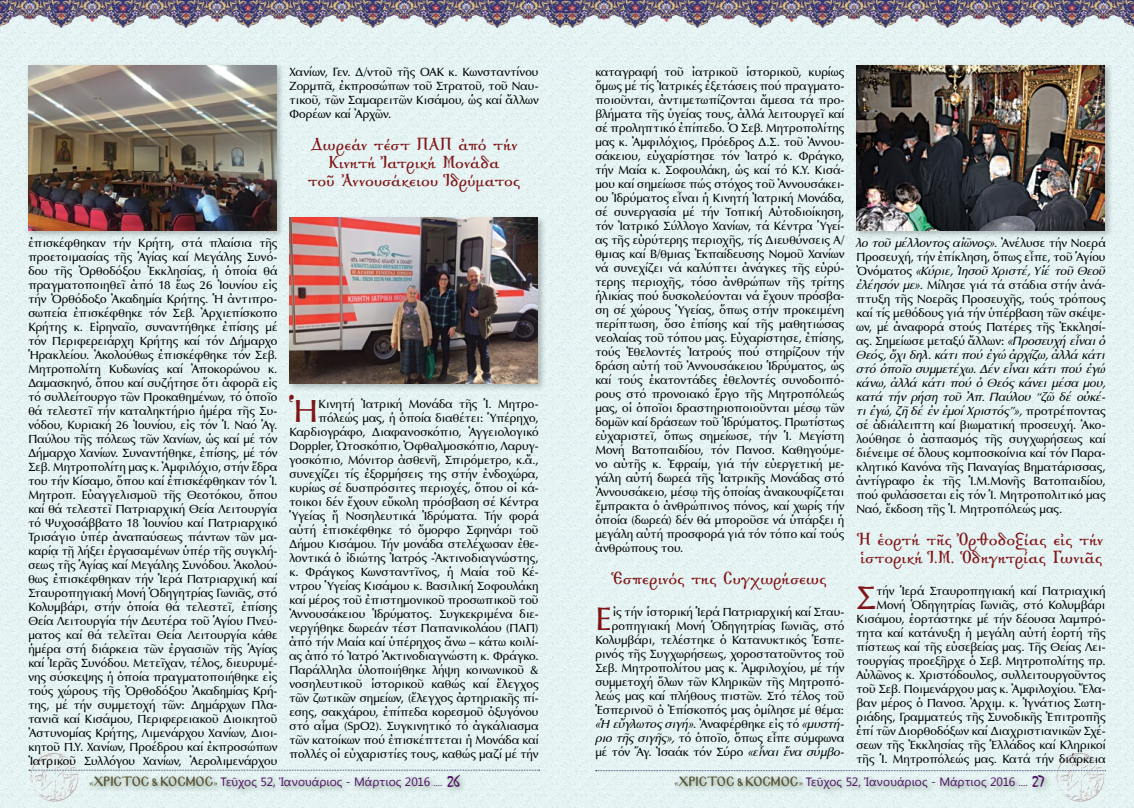
<style>
.page{position:relative;width:1134px;height:808px;background:#fff}
.page>*{position:absolute;margin:0;border:0;box-sizing:border-box;transform-origin:0 0}
.t1{font:32.9px "SK Optima Pol Uni W";color:#7f1416}
.t2{font:700 19.2px/18px "Genesis";letter-spacing:.015em;color:#7f1416;scale:.83 1}
.t3{font:12px/14px "SK Optima Pol Uni W";letter-spacing:.005em;color:#000;text-align:justify}
.t4{font:12px/14px "SK Optima Pol Uni W Italic";letter-spacing:-.01em;color:#000;text-align:justify}
.t5{font:12px "Segoe UI";letter-spacing:.005em;color:#4d0c62}
.s1{font-family:"SK Optima Pol Uni W"}
.s2{font-family:"SK Optima Pol Uni W Italic"}
.s3{font-family:"Minion Pro";font-size:10px;color:#585134}
.s4{font-family:"Mg Byzantine UC Pol Normal";font-size:11.7px;color:#585134}
.s5{font-family:"Minion Pro";font-size:10px}
.s6{font-family:"Mistral";font-size:16px}
</style>
<div class="page">
<div style="left:0;top:64px;width:1134px;height:744px;background:#e5f3f3"></div>
<img style="left:0;top:0;width:1134px;height:64px">
<svg style="left:596px;top:770px;width:458px;height:1px"></svg>
<img style="left:1054px;top:751px;width:52px;height:51px">
<div style="left:671px;top:772px;width:380px;height:24px;background:#133c0d;opacity:.45"></div>
<svg style="left:79px;top:770px;width:461px;height:1px"></svg>
<img style="left:28px;top:751px;width:51px;height:51px">
<div style="left:86px;top:771px;width:381px;height:25px;background:#133c0d;opacity:.45"></div>
<div style="left:854px;top:63px;width:259px;height:176px;background:#000;opacity:.25"></div>
<img style="left:856px;top:65px;width:248px;height:165px">
<div style="left:287px;top:215px;width:259px;height:176px;background:#000;opacity:.25"></div>
<img style="left:289px;top:218px;width:249px;height:165px">
<div style="left:26px;top:63px;width:259px;height:176px;background:#000;opacity:.25"></div>
<img style="left:28px;top:65px;width:248px;height:166px">
<p class="t3" style="left:289px;top:65px;width:251px">Χανίων, Γεν. Δ/ντοῦ τῆς ΟΑΚ κ. Κωνσταντίνου Ζορμπᾶ, ἐκπροσώπων τοῦ Στρατοῦ, τοῦ Ναυ&shy;τικοῦ, τῶν Σαμαρειτῶν Κισάμου, ὡς καί ἄλλων Φορέων καί Ἀρχῶν.</p>
<h2 class="t2" style="left:308px;top:136px;width:257px;text-align:center">Δωρεάν τέστ ΠΑΠ ἀπό τήν<br>Κινητή Ἰατρική Μονάδα<br>τοῦ Ἀννουσάκειου Ἱδρύματος</h2>
<p class="t3" style="left:28px;top:236px;width:251px">ἐπισκέφθηκαν τήν Κρήτη, στά πλαίσια τῆς προετοιμασίας τῆς Ἁγίας καί Μεγάλης Συνό&shy;δου τῆς Ὀρθοδόξου Ἐκκλησίας, ἡ ὁποία θά πραγματοποιηθεῖ ἀπό 18 ἕως 26 Ἰουνίου εἰς τήν Ὀρθόδοξο Ἀκαδημία Κρήτης. Ἡ ἀντιπρο&shy;σωπεία ἐπισκέφθηκε τόν Σεβ. Ἀρχιεπίσκοπο Κρήτης κ. Εἰρηναῖο, συναντήθηκε ἐπίσης μέ τόν Περιφερειάρχη Κρήτης καί τόν Δήμαρχο Ἡρακλείου. Ἀκολούθως ἐπισκέφθηκε τόν Σεβ.<br>Μητροπολίτη Κυδωνίας καί Ἀποκορώνου κ.<br>Δαμασκηνό, ὅπου καί συζήτησε ὅτι ἀφορᾶ εἰς τό συλλείτουργο τῶν Προκαθημένων, τό ὁποῖο θά τελεστεῖ τήν καταληκτήριο ἡμέρα τῆς Συ&shy;νόδου, Κυριακή 26 Ἰουνίου, εἰς τόν Ἱ. Ναό Ἁγ.<br>Παύλου τῆς πόλεως τῶν Χανίων, ὡς καί μέ τόν Δήμαρχο Χανίων. Συναντήθηκε, ἐπίσης, μέ τόν Σεβ. Μητροπολίτη μας κ. Ἀμφιλόχιο, στήν ἕδρα του τήν Κίσαμο, ὅπου καί ἐπισκέφθηκαν τόν Ἱ.<br>Μητροπ. Εὐαγγελισμοῦ τῆς Θεοτόκου, ὅπου καί θά τελεστεῖ Πατριαρχική Θεία Λειτουργία τό Ψυχοσάββατο 18 Ἰουνίου καί Πατριαρχικό Τρισάγιο ὑπέρ ἀναπαύσεως πάντων τῶν μα&shy;καρίᾳ τῇ λήξει ἐργασαμένων ὑπέρ τῆς συγκλή&shy;σεως τῆς Ἁγίας καί Μεγάλης Συνόδου. Ἀκολού&shy;θως ἐπισκέφθηκαν τήν Ἱερά Πατριαρχική καί Σταυροπηγιακή Μονή Ὁδηγητρίας Γωνιᾶς, στό Κολυμβάρι, στήν ὁποία θά τελεστεῖ, ἐπίσης Θεία Λειτουργία τήν Δευτέρα τοῦ Ἁγίου Πνεύ&shy;ματος καί θά τελεῖται Θεία Λειτουργία κάθε ἡμέρα στή διάρκεια τῶν ἐργασιῶν τῆς Ἁγίας καί Ἱερᾶς Συνόδου. Μετεῖχαν, τέλος, διευρυμέ&shy;νης σύσκεψης ἡ ὁποία πραγματοποιήθηκε εἰς τούς χώρους τῆς Ὀρθοδόξου Ἀκαδημίας Κρή&shy;της, μέ τήν συμμετοχή τῶν: Δημάρχων Πλα&shy;τανιᾶ καί Κισάμου, Περιφερειακοῦ Διοικητοῦ Ἀστυνομίας Κρήτης, Λιμενάρχου Χανίων, Διοι&shy;κητοῦ Π.Υ. Χανίων, Προέδρου καί ἐκπροσώπων Ἰατρικοῦ Συλλόγου Χανίων, Ἀερολιμενάρχου</p>
<h1 class="t1" style="left:289px;top:391px;width:30px">Ἡ</h1>
<p class="t3" style="left:289px;top:397px;width:251px;text-align:right">Κινητή Ἰατρική Μονάδα τῆς Ἱ. Μητρο&shy;πόλεώς μας, ἡ ὁποία διαθέτει: Ὑπέρηχο, Καρδιογράφο, Διαφανοσκόπιο, Ἀγγειολογικό Doppler, Ὠτοσκόπιο, Ὀφθαλμοσκόπιο, Λαρυγ&shy;γοσκόπιο, Μόνιτορ ἀσθενῆ, Σπιρόμετρο, κ.ἄ., συνεχίζει τίς ἐξορμήσεις της στήν ἐνδοχώρα, κυρίως σέ δυσπρόσιτες περιοχές, ὅπου οἱ κά&shy;τοικοι δέν ἔχουν εὔκολη πρόσβαση σέ Κέντρα Ὑγείας ἤ Νοσηλευτικά Ἱδρύματα. Τήν φορά αὐτή ἐπισκέφθηκε τό ὄμορφο Σφηνάρι τοῦ Δήμου Κισάμου. Τήν μονάδα στελέχωσαν ἐθε&shy;λοντικά ὁ ἰδιώτης Ἰατρός -Ἀκτινοδιαγνώστης, κ. Φράγκος Κωνσταντῖνος, ἡ Μαία τοῦ Κέ&shy;ντρου Ὑγείας Κισάμου κ. Βασιλική Σοφουλάκη καί μέρος τοῦ ἐπιστημονικοῦ προσωπικοῦ τοῦ Ἀννουσάκειου Ἱδρύματος. Συγκεκριμένα διε&shy;νεργήθηκε δωρεάν τέστ Παπανικολάου (ΠΑΠ) ἀπό τήν Μαία καί ὑπέρηχος ἄνω – κάτω κοιλί&shy;ας ἀπό τό Ἰατρό Ἀκτινοδιαγνώστη κ. Φράγκο.<br>Παράλληλα ὑλοποιήθηκε λήψη κοινωνικοῦ &amp; νοσηλευτικοῦ ἱστορικοῦ καθώς καί ἔλεγχος τῶν ζωτικῶν σημείων, (ἔλεγχος ἀρτηριακῆς πί&shy;εσης, σακχάρου, ἐπίπεδα κορεσμοῦ ὀξυγόνου στό αἷμα (SpO2). Συγκινητικό τό ἀγκάλιασμα τῶν κατοίκων πού ἐπισκέπτεται ἡ Μονάδα καί πολλές οἱ εὐχαριστίες τους, καθώς μαζί μέ τήν</p>
<p class="t3" style="left:595px;top:65px;width:251px">καταγραφή τοῦ ἰατρικοῦ ἱστορικοῦ, κυρίως ὅμως μέ τίς Ἰατρικές ἐξετάσεις πού πραγματο&shy;ποιοῦνται, ἀντιμετωπίζονται ἄμεσα τά προ&shy;βλήματα τῆς ὑγείας τους, ἀλλά λειτουργεῖ καί σέ προληπτικό ἐπίπεδο. Ὁ Σεβ. Μητροπολίτης μας κ. Ἀμφιλόχιος, Πρόεδρος Δ.Σ. τοῦ Ἀννου&shy;σάκειου, εὐχαρίστησε τόν Ἰατρό κ. Φράγκο, τήν Μαία κ. Σοφουλάκη, ὡς καί τό Κ.Υ. Κισά&shy;μου καί σημείωσε πώς στόχος τοῦ Ἀννουσάκει&shy;ου Ἱδρύματος εἶναι ἡ Κινητή Ἰατρική Μονάδα, σέ συνεργασία μέ τήν Τοπική Αὐτοδιοίκηση, τόν Ἰατρικό Σύλλογο Χανίων, τά Κέντρα Ὑγεί&shy;ας τῆς εὐρύτερης περιοχῆς, τίς Διευθύνσεις Α/ θμιας καί Β/θμιας Ἐκπαίδευσης Νομοῦ Χανίων νά συνεχίζει νά καλύπτει ἀνάγκες τῆς εὐρύ&shy;τερης περιοχῆς, τόσο ἀνθρώπων τῆς τρίτης ἡλικίας πού δυσκολεύονται νά ἔχουν πρόσβα&shy;ση σέ χώρους Ὑγείας, ὅπως στήν προκειμένη περίπτωση, ὅσο ἐπίσης καί τῆς μαθητιώσας νεολαίας τοῦ τόπου μας. Εὐχαρίστησε, ἐπίσης, τούς Ἐθελοντές Ἰατρούς πού στηρίζουν τήν δράση αὐτή τοῦ Ἀννουσάκειου Ἱδρύματος, ὡς καί τούς ἑκατοντάδες ἐθελοντές συνοδοιπό&shy;ρους στό προνοιακό ἔργο τῆς Μητροπόλεώς μας, οἱ ὁποῖοι δραστηριοποιοῦνται μέσῳ τῶν δομῶν καί δράσεων τοῦ Ἱδρύματος. Πρωτίστως εὐχαριστεῖ, ὅπως σημείωσε, τήν Ἱ. Μεγίστη Μονή Βατοπαιδίου, τόν Πανοσ. Καθηγούμε&shy;νο αὐτῆς κ. Ἐφραίμ, γιά τήν εὐεργετική με&shy;γάλη αὐτή δωρεά τῆς Ἰατρικῆς Μονάδας στό Ἀννουσάκειο, μέσῳ τῆς ὁποίας ἀνακουφίζεται ἔμπρακτα ὁ ἀνθρώπινος πόνος, καί χωρίς τήν ὁποία (δωρεά) δέν θά μποροῦσε νά ὑπάρξει ἡ μεγάλη αὐτή προσφορά γιά τόν τόπο καί τούς ἀνθρώπους του.</p>
<h2 class="t2" style="left:614px;top:570px;width:258px">Ἑσπερινός της Συγχωρήσεως</h2>
<h1 class="t1" style="left:595px;top:599px;width:18px">Ε</h1>
<p class="t3" style="left:595px;top:605px;width:251px;text-align:right">ἰς τήν ἱστορική Ἱερά Πατριαρχική καί Σταυ&shy;ροπηγιακή Μονή Ὁδηγητρίας Γωνιᾶς, στό Κολυμβάρι, τελέστηκε ὁ Κατανυκτικός Ἑσπε&shy;ρινός τῆς Συγχωρήσεως, χοροστατοῦντος τοῦ Σεβ. Μητροπολίτου μας κ. Ἀμφιλοχίου, μέ τήν συμμετοχή ὅλων τῶν Κληρικῶν τῆς Μητροπό&shy;λεώς μας καί πλήθους πιστῶν. Στό τέλος τοῦ Ἑσπερινοῦ ὁ Ἐπίσκοπός μας ὁμίλησε μέ θέμα:</p>
<p class="t4" style="left:595px;top:717px;width:251px">«Ἡ εὔγλωτος σιγή». <span class="s1">Ἀναφέρθηκε εἰς τό</span> «μυστή-</p>
<p class="t3" style="left:595px;top:731px;width:251px"><span class="s2">ριο τῆς σιγῆς»,</span> τό ὁποῖο, ὅπως εἶπε σύμφωνα μέ τόν Ἅγ. Ἰσαάκ τόν Σύρο <span class="s2">«εἶναι ἕνα σύμβο-</span></p>
<p class="t4" style="left:856px;top:236px;width:251px">λο τοῦ μέλλοντος αἰῶνος». <span class="s1">Ἀνέλυσε τήν Νοερά</span></p>
<p class="t3" style="left:856px;top:250px;width:251px">Προσευχή, τήν ἐπίκληση, ὅπως εἶπε, τοῦ Ἁγίου</p>
<p class="t4" style="left:856px;top:264px;width:251px"><span class="s1">Ὀνόματος</span> «Κύριε, Ἰησοῦ Χριστέ, Υἱέ τοῦ Θεοῦ</p>
<p class="t3" style="left:856px;top:278px;width:251px"><span class="s2">ἐλέησόν με».</span> Μίλησε γιά τά στάδια στήν ἀνά&shy;πτυξη τῆς Νοερᾶς Προσευχῆς, τούς τρόπους καί τίς μεθόδους γιά τήν ὑπέρβαση τῶν σκέψε&shy;ων, μέ ἀναφορά στούς Πατέρες τῆς Ἐκκλησί&shy;ας. Σημείωσε μεταξύ ἄλλων: <span class="s2">«Προσευχή εἶναι ὁ</span></p>
<p class="t4" style="left:856px;top:348px;width:251px">Θεός, ὄχι δηλ. κάτι πού ἐγώ ἀρχίζω, ἀλλά κάτι στό ὁποῖο συμμετέχω. Δέν εἶναι κάτι πού ἐγώ κάνω, ἀλλά κάτι πού ὁ Θεός κάνει μέσα μου, κατά τήν ρήση τοῦ Ἀπ. Παύλου “ζῶ δέ οὐκέ&shy;τι ἐγώ, ζῆ δέ ἐν ἐμοί Χριστός”», <span class="s1">προτρέποντας</span></p>
<p class="t3" style="left:856px;top:418px;width:251px">σέ ἀδιάλειπτη καί βιωματική προσευχή. Ἀκο&shy;λούθησε ὁ ἀσπασμός τῆς συγχωρήσεως καί διένειμε σέ ὅλους κομποσκοίνια καί τόν Παρα&shy;κλητικό Κανόνα τῆς Παναγίας Βηματάρισσας, ἀντίγραφο ἐκ τῆς Ἱ.Μ.Μονῆς Βατοπαιδίου, πού φυλάσσεται εἰς τόν Ἱ. Μητροπολιτικό μας Ναό, ἔκδοση τῆς Ἱ. Μητροπόλεώς μας.</p>
<h2 class="t2" style="left:859px;top:531px;width:296px">Ἡ ἑορτή τῆς Ὀρθοδοξίας εἰς τήν ἱστορική Ἱ.Μ. Ὁδηγητρίας Γωνιᾶς</h2>
<h1 class="t1" style="left:856px;top:578px;width:21px">Σ</h1>
<p class="t3" style="left:856px;top:584px;width:251px;text-align:right">τήν Ἱερά Σταυροπηγιακή καί Πατριαχική Μονή Ὁδηγητρίας Γωνιᾶς, στό Κολυμβάρι Κισάμου, ἑορτάστηκε μέ τήν δέουσα λαμπρό&shy;τητα καί κατάνυξη ἡ μεγάλη αὐτή ἑορτή τῆς πίστεως καί τῆς εὐσεβείας μας. Τῆς Θείας Λει&shy;τουργίας προεξῆρχε ὁ Σεβ. Μητροπολίτης πρ.<br>Αὐλῶνος κ. Χριστόδουλος, συλλειτουργοῦντος τοῦ Σεβ. Ποιμενάρχου μας κ. Ἀμφιλοχίου. Ἔλα&shy;βαν μέρος ὁ Πανοσ. Ἀρχιμ. κ. Ἰγνάτιος Σωτη&shy;ριάδης, Γραμματεύς τῆς Συνοδικῆς Ἐπιτροπῆς ἐπί τῶν Διορθοδόξων καί Διαχριστιανικῶν Σχέ&shy;σεων τῆς Ἐκκλησίας τῆς Ἑλλάδος καί Κληρικοί τῆς Ἱ. Μητροπόλεώς μας. Κατά τήν διάρκεια</p>
<p class="t5" style="left:89px;top:773px;width:372px"><span class="s3">«</span><span class="s4">ΧΡΙΣΤΟΣ &amp; ΚΟΣΜΟΣ</span><span class="s3">»</span> Τεῦχος 52, Ἰανουάριος - Μάρτιος 2016 <span class="s5">....</span> <span class="s6">26</span></p>
<p class="t5" style="left:674px;top:773px;width:372px"><span class="s3">«</span><span class="s4">ΧΡΙΣΤΟΣ &amp; ΚΟΣΜΟΣ</span><span class="s3">»</span> Τεῦχος 52, Ἰανουάριος - Μάρτιος 2016 <span class="s5">....</span> <span class="s6">27</span></p>
</div>
